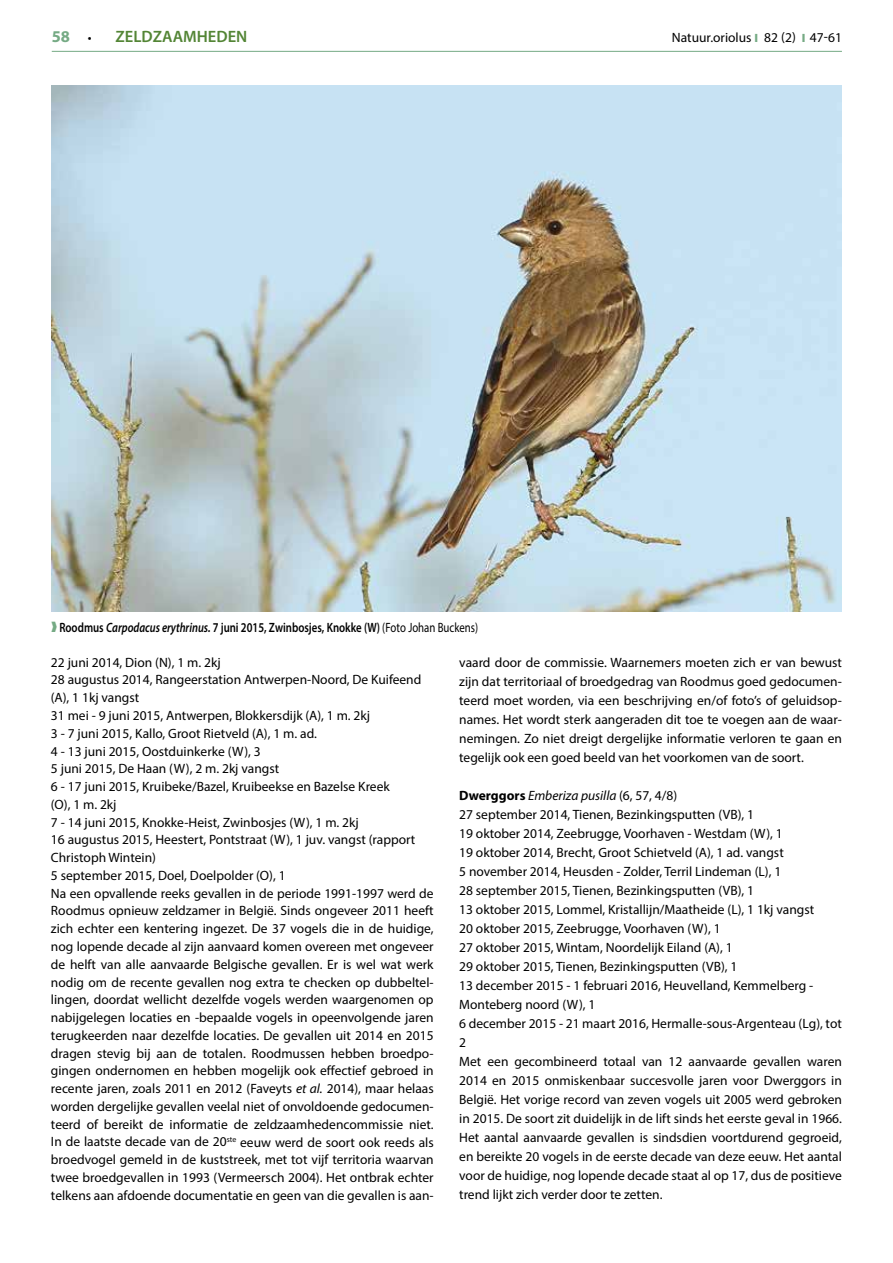
<style>
.page{position:relative;width:893px;height:1263px;background:#fff}
.page>*{position:absolute;margin:0;border:0;box-sizing:border-box;transform-origin:0 0}
.t1{font:600 16.5px "Myriad Pro";color:#538535}
.t2{font:700 16.5px "Myriad Pro";color:#75aa84}
.t3{font:13.5px/17.7px "Myriad Pro";color:#000}
.t4{font:600 13.5px "Myriad Pro";color:#000;scale:.8 1}
.s1{font-weight:400;font-size:13.5px;color:#000}
.s2{font-weight:900;font-size:12px;color:#75aa84}
.s3{color:#fff}
.s4{color:#75aa84}
.s5{font-style:italic}
.s6{font-weight:400}
.s7{font-weight:700}
</style>
<div class="page">
<hr style="left:52px;top:51px;width:790px;height:1px;background:#75aa84">
<img style="left:51px;top:85px;width:791px;height:527px">
<p class="t2" style="left:52px;top:25px;width:41px">58 <span class="s1">•</span></p>
<p class="t1" style="left:116px;top:26px;width:133px">ZELDZAAMHEDEN</p>
<p class="t3" style="left:672px;top:28px;width:173px">Natuur.oriolus <span class="s2">I</span> 82 (2) <span class="s2">I</span> <span class="s3">20-30</span></p>
<p class="t3" style="left:810px;top:28px;width:34px">47-61</p>
<p class="t4" style="left:51px;top:619px;width:535px"><span class="s4">❱</span> Roodmus <span class="s5">Carpodacus erythrinus.</span> 7 juni 2015, Zwinbosjes, Knokke (W) <span class="s6">(Foto Johan Buckens)</span></p>
<p class="t3" style="left:51px;top:653px;width:384px">22 juni 2014, Dion (N), 1 m. 2kj<br>28 augustus 2014, Rangeerstation Antwerpen-Noord, De Kuifeend (A), 1 1kj vangst<br>31 mei - 9 juni 2015, Antwerpen, Blokkersdijk (A), 1 m. 2kj<br>3 - 7 juni 2015, Kallo, Groot Rietveld (A), 1 m. ad.<br>4 - 13 juni 2015, Oostduinkerke (W), 3<br>5 juni 2015, De Haan (W), 2 m. 2kj vangst<br>6 - 17 juni 2015, Kruibeke/Bazel, Kruibeekse en Bazelse Kreek<br>(O), 1 m. 2kj<br>7 - 14 juni 2015, Knokke-Heist, Zwinbosjes (W), 1 m. 2kj<br>16 augustus 2015, Heestert, Pontstraat (W), 1 juv. vangst (rapport Christoph Wintein)<br>5 september 2015, Doel, Doelpolder (O), 1<br>Na een opvallende reeks gevallen in de periode 1991-1997 werd de Roodmus opnieuw zeldzamer in België. Sinds ongeveer 2011 heeft zich echter een kentering ingezet. De 37 vogels die in de huidige, nog lopende decade al zijn aanvaard komen overeen met ongeveer de helft van alle aanvaarde Belgische gevallen. Er is wel wat werk nodig om de recente gevallen nog extra te checken op dubbeltel&shy;lingen, doordat wellicht dezelfde vogels werden waargenomen op nabijgelegen locaties en -bepaalde vogels in opeenvolgende jaren terugkeerden naar dezelfde locaties. De gevallen uit 2014 en 2015 dragen stevig bij aan de totalen. Roodmussen hebben broedpo&shy;gingen ondernomen en hebben mogelijk ook effectief gebroed in recente jaren, zoals 2011 en 2012 (Faveyts <span class="s5">et al.</span> 2014), maar helaas worden dergelijke gevallen veelal niet of onvoldoende gedocumen&shy;teerd of bereikt de informatie de zeldzaamhedencommissie niet.<br>In de laatste decade van de 20<sup>ste</sup> eeuw werd de soort ook reeds als broedvogel gemeld in de kuststreek, met tot vijf territoria waarvan twee broedgevallen in 1993 (Vermeersch 2004). Het ontbrak echter telkens aan afdoende documentatie en geen van die gevallen is aan-</p>
<p class="t3" style="left:459px;top:652px;width:384px;line-height:19px;text-align:justify">vaard door de commissie. Waarnemers moeten zich er van bewust zijn dat territoriaal of broedgedrag van Roodmus goed gedocumen&shy;teerd moet worden, via een beschrijving en/of foto’s of geluidsop&shy;names. Het wordt sterk aangeraden dit toe te voegen aan de waar&shy;nemingen. Zo niet dreigt dergelijke informatie verloren te gaan en tegelijk ook een goed beeld van het voorkomen van de soort.</p>
<p class="t3" style="left:459px;top:785px;width:384px;line-height:19px"><span class="s7">Dwerggors</span> <span class="s5">Emberiza pusilla</span> (6, 57, 4/8)<br>27 september 2014, Tienen, Bezinkingsputten (VB), 1<br>19 oktober 2014, Zeebrugge, Voorhaven - Westdam (W), 1<br>19 oktober 2014, Brecht, Groot Schietveld (A), 1 ad. vangst<br>5 november 2014, Heusden - Zolder, Terril Lindeman (L), 1<br>28 september 2015, Tienen, Bezinkingsputten (VB), 1<br>13 oktober 2015, Lommel, Kristallijn/Maatheide (L), 1 1kj vangst<br>20 oktober 2015, Zeebrugge, Voorhaven (W), 1<br>27 oktober 2015, Wintam, Noordelijk Eiland (A), 1<br>29 oktober 2015, Tienen, Bezinkingsputten (VB), 1<br>13 december 2015 - 1 februari 2016, Heuvelland, Kemmelberg - Monteberg noord (W), 1<br>6 december 2015 - 21 maart 2016, Hermalle-sous-Argenteau (Lg), tot 2<br>Met een gecombineerd totaal van 12 aanvaarde gevallen waren 2014 en 2015 onmiskenbaar succesvolle jaren voor Dwerggors in België. Het vorige record van zeven vogels uit 2005 werd gebroken in 2015. De soort zit duidelijk in de lift sinds het eerste geval in 1966.<br>Het aantal aanvaarde gevallen is sindsdien voortdurend gegroeid, en bereikte 20 vogels in de eerste decade van deze eeuw. Het aantal voor de huidige, nog lopende decade staat al op 17, dus de positieve trend lijkt zich verder door te zetten.</p>
</div>
